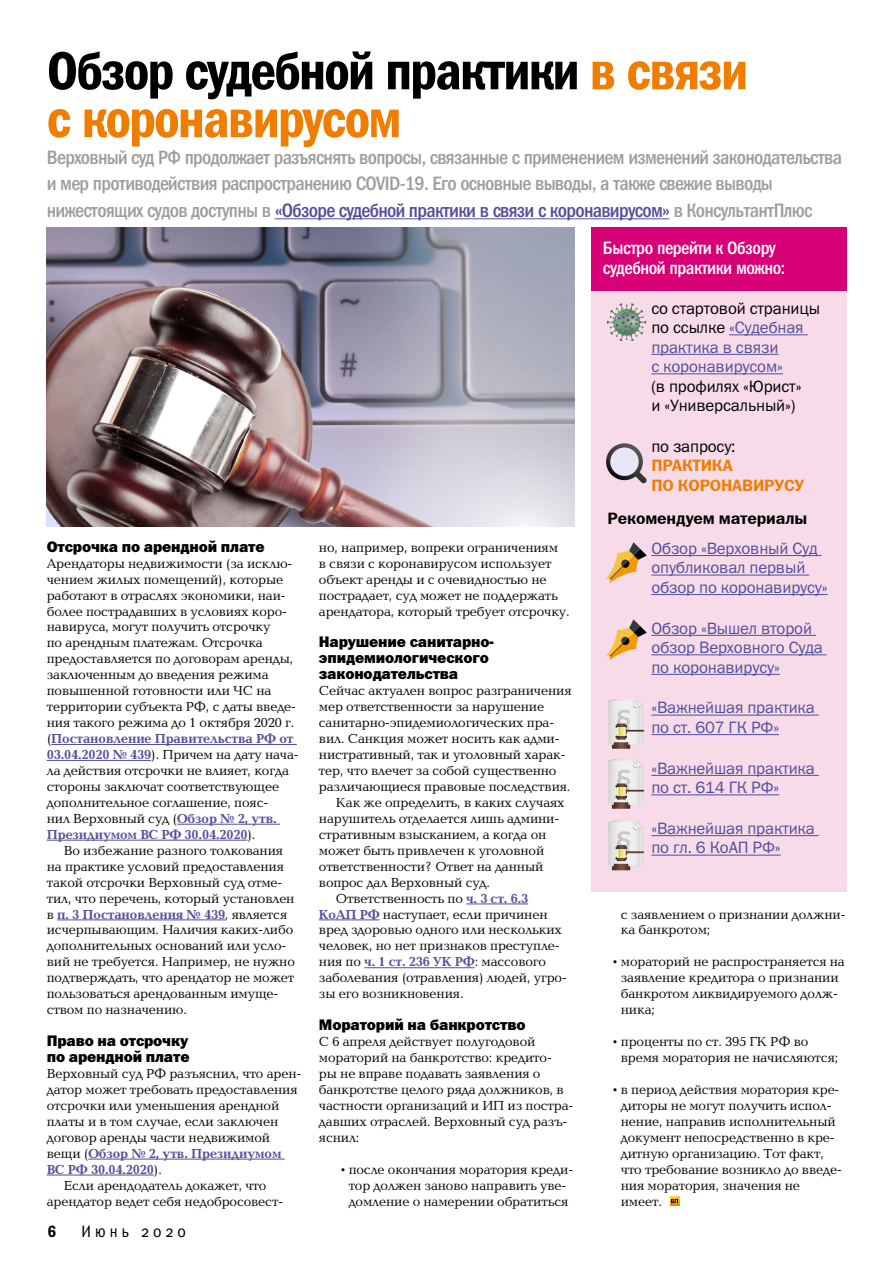
<style>
.page{position:relative;width:893px;height:1263px;background:#fff}
.page>*{position:absolute;margin:0;border:0;box-sizing:border-box;transform-origin:0 0}
.t1{font:54px/47.8px "Franklin Gothic Demi Cond C";letter-spacing:-.035em;color:#000}
.t2{font:19.5px/26.5px "Franklin Gothic Medi Cond C";letter-spacing:-.035em;color:#9d9d9c}
.t3{font:18px/19.5px "Franklin Gothic Medi Cond C";letter-spacing:-.025em;color:#fff}
.t4{font:16.5px/19.5px "Franklin Gothic Book C";letter-spacing:-.01em;color:#524e9c}
.t5{font:16.5px/19.5px "Franklin Gothic Book C";letter-spacing:-.01em;color:#000}
.t6{font:16.5px/19.5px "Franklin Gothic Demi C";letter-spacing:-.01em;color:#ef7d00}
.t7{font:16.5px "Franklin Gothic Demi C";letter-spacing:-.01em;color:#000}
.t8{font:16.5px "Franklin Gothic Book Cond SCC";letter-spacing:.25em;color:#000}
.t9{font:16.5px "Franklin Gothic Demi Cond C";color:#000}
.t10{font:15.3px/15.9px "Franklin Gothic Heavy C";letter-spacing:-.01em;color:#000}
.t11{font:13.5px/15.9px "Baltica C";letter-spacing:-.01em;color:#000}
.t12{font:700 13.5px "Baltica C";letter-spacing:-.01em;color:#524e9c}
.s1{color:#ef7d00}
.s2{color:#524e9c}
.s3{color:#000}
.s4{font-weight:700;color:#524e9c}
.s5{font-weight:400;color:#000}
</style>
<div class="page">
<div style="left:591px;top:248px;width:255px;height:643px;background:#f7dbe8"></div>
<div style="left:591px;top:227px;width:255px;height:63px;background:#d70077"></div>
<hr style="left:729px;top:334px;width:79px;height:1px;background:#524e9c">
<hr style="left:651px;top:354px;width:127px;height:1px;background:#524e9c">
<hr style="left:651px;top:373px;width:132px;height:1px;background:#524e9c">
<svg style="left:606px;top:542px;width:40px;height:41px"></svg>
<svg style="left:607px;top:303px;width:39px;height:38px"></svg>
<svg style="left:606px;top:620px;width:40px;height:40px"></svg>
<svg style="left:608px;top:699px;width:36px;height:50px"></svg>
<svg style="left:608px;top:759px;width:36px;height:50px"></svg>
<svg style="left:608px;top:821px;width:36px;height:49px;background:#d5cec9"></svg>
<hr style="left:651px;top:555px;width:170px;height:1px;background:#524e9c">
<hr style="left:651px;top:575px;width:158px;height:1px;background:#524e9c">
<hr style="left:651px;top:594px;width:177px;height:1px;background:#524e9c">
<hr style="left:651px;top:635px;width:165px;height:1px;background:#524e9c">
<hr style="left:651px;top:654px;width:176px;height:1px;background:#524e9c">
<hr style="left:651px;top:674px;width:129px;height:1px;background:#524e9c">
<hr style="left:651px;top:715px;width:168px;height:1px;background:#524e9c">
<hr style="left:651px;top:734px;width:128px;height:1px;background:#524e9c">
<hr style="left:651px;top:775px;width:168px;height:1px;background:#524e9c">
<hr style="left:651px;top:794px;width:128px;height:1px;background:#524e9c">
<hr style="left:651px;top:835px;width:168px;height:1px;background:#524e9c">
<hr style="left:651px;top:855px;width:130px;height:1px;background:#524e9c">
<svg style="left:606px;top:443px;width:41px;height:40px"></svg>
<hr style="left:51px;top:744px;width:246px;height:1px;background:#524e9c">
<hr style="left:47px;top:760px;width:104px;height:1px;background:#524e9c">
<hr style="left:177px;top:824px;width:103px;height:1px;background:#524e9c">
<hr style="left:47px;top:840px;width:200px;height:1px;background:#524e9c">
<hr style="left:57px;top:919px;width:168px;height:1px;background:#524e9c">
<hr style="left:88px;top:1159px;width:197px;height:1px;background:#524e9c">
<hr style="left:47px;top:1175px;width:107px;height:1px;background:#524e9c">
<hr style="left:275px;top:218px;width:394px;height:1px;background:#524e9c">
<hr style="left:466px;top:903px;width:62px;height:1px;background:#524e9c">
<hr style="left:319px;top:919px;width:61px;height:1px;background:#524e9c">
<hr style="left:364px;top:967px;width:111px;height:1px;background:#524e9c">
<svg style="left:670px;top:1196px;width:9px;height:9px"></svg>
<img style="left:47px;top:227px;width:527px;height:299px">
<h1 class="t1" style="left:47px;top:46px;width:703px">Обзор судебной практики <span class="s1">в связи с коронавирусом</span></h1>
<p class="t2" style="left:47px;top:144px;width:797px">Верховный суд РФ продолжает разъяснять вопросы, связанные с применением изменений законодательства и мер противодействия распространению COVID-19. Его основные выводы, а также свежие выводы нижестоящих судов доступны в <span class="s2">«Обзоре судебной практики в связи с коронавирусом»</span> в КонсультантПлюс</p>
<h3 class="t3" style="left:603px;top:238px;width:184px">Быстро перейти к Обзору судебной практики можно:</h3>
<p class="t4" style="left:651px;top:298px;width:170px"><span class="s3">со стартовой страницы по ссылке</span> «Судебная практика в связи<br>с коронавирусом»</p>
<p class="t5" style="left:651px;top:376px;width:152px">(в профилях «Юрист» и «Универсальный»)</p>
<p class="t5" style="left:651px;top:436px;width:86px">по запросу:</p>
<p class="t6" style="left:651px;top:456px;width:154px">ПРАКТИКА<br>ПО КОРОНАВИРУСУ</p>
<p class="t10" style="left:47px;top:538px;width:219px">Отсрочка по арендной плате</p>
<p class="t11" style="left:47px;top:556px;width:253px">Арендаторы недвижимости (за исклю&shy;чением жилых помещений), которые работают в отраслях экономики, наи&shy;более пострадавших в условиях коро&shy;навируса, могут получить отсрочку<br>по арендным платежам. Отсрочка предоставляется по договорам аренды, заключенным до введения режима повышенной готовности или ЧС на территории субъекта РФ, с даты введе&shy;ния такого режима до 1 октября 2020 г. (<span class="s4">Постановление Правительства РФ от 03.04.2020 № 439</span>). Причем на дату нача&shy;ла действия отсрочки не влияет, когда стороны заключат соответствующее дополнительное соглашение, пояс-<br>нил Верховный cуд (<span class="s4">Обзор № 2, утв.<br>Президиумом ВС РФ 30.04.2020</span>).</p>
<p class="t11" style="left:47px;top:843px;width:250px;text-indent:17px">Во избежание разного толкования на практике условий предоставления такой отсрочки Верховный суд отме&shy;тил, что перечень, который установлен в <span class="s4">п. 3 Постановления № 439</span>, является исчерпывающим. Наличия каких-либо дополнительных оснований или усло&shy;вий не требуется. Например, не нужно подтверждать, что арендатор не может пользоваться арендованным имуще&shy;ством по назначению.</p>
<p class="t10" style="left:47px;top:1032px;width:144px">Право на отсрочку по арендной плате</p>
<p class="t11" style="left:47px;top:1066px;width:256px">Верховный суд РФ разъяснил, что арен-</p>
<p class="t11" style="left:47px;top:1082px;width:252px">датор может требовать предоставления</p>
<p class="t11" style="left:47px;top:1098px;width:234px">отсрочки или уменьшения арендной</p>
<p class="t11" style="left:47px;top:1114px;width:233px">платы и в том случае, если заключен</p>
<p class="t11" style="left:47px;top:1130px;width:225px">договор аренды части недвижимой</p>
<p class="t12" style="left:47px;top:1146px;width:236px"><span class="s5">вещи (</span>Обзор № 2, утв. Президиумом</p>
<p class="t12" style="left:47px;top:1162px;width:117px">ВС РФ 30.04.2020<span class="s5">).</span></p>
<p class="t11" style="left:64px;top:1178px;width:204px">Если арендодатель докажет, что</p>
<p class="t11" style="left:47px;top:1194px;width:238px">арендатор ведет себя недобросовест-</p>
<p class="t9" style="left:48px;top:1222px;width:10px">6</p>
<p class="t8" style="left:82px;top:1223px;width:106px">Июнь 2020</p>
<p class="t11" style="left:319px;top:540px;width:252px">но, например, вопреки ограничениям<br>в связи с коронавирусом использует объект аренды и с очевидностью не пострадает, суд может не поддержать арендатора, который требует отсрочку.</p>
<p class="t10" style="left:319px;top:634px;width:176px">Нарушение санитарно&shy;эпидемиологического законодательства</p>
<p class="t11" style="left:319px;top:683px;width:254px">Сейчас актуален вопрос разграничения</p>
<p class="t11" style="left:319px;top:699px;width:227px">мер ответственности за нарушение</p>
<p class="t11" style="left:319px;top:715px;width:237px">санитарно-эпидемиологических пра-</p>
<p class="t11" style="left:319px;top:731px;width:242px">вил. Санкция может носить как адми-</p>
<p class="t11" style="left:319px;top:747px;width:248px">нистративный, так и уголовный харак-</p>
<p class="t11" style="left:319px;top:763px;width:239px">тер, что влечет за собой существенно</p>
<p class="t11" style="left:319px;top:779px;width:253px">различающиеся правовые последствия.</p>
<p class="t11" style="left:336px;top:795px;width:230px">Как же определить, в каких случаях</p>
<p class="t11" style="left:319px;top:811px;width:242px">нарушитель отделается лишь админи-</p>
<p class="t11" style="left:319px;top:827px;width:229px">стративным взысканием, а когда он</p>
<p class="t11" style="left:319px;top:843px;width:227px">может быть привлечен к уголовной</p>
<p class="t11" style="left:319px;top:859px;width:226px">ответственности? Ответ на данный</p>
<p class="t11" style="left:319px;top:875px;width:173px">вопрос дал Верховный суд.</p>
<p class="t11" style="left:336px;top:891px;width:194px">Ответственность по <span class="s4">ч. 3 ст. 6.3</span></p>
<p class="t11" style="left:319px;top:907px;width:230px"><span class="s4">КоАП РФ</span> наступает, если причинен</p>
<p class="t11" style="left:319px;top:923px;width:245px">вред здоровью одного или нескольких</p>
<p class="t11" style="left:319px;top:938px;width:242px">человек, но нет признаков преступле-</p>
<p class="t11" style="left:319px;top:954px;width:229px">ния по <span class="s4">ч. 1 ст. 236 УК РФ</span>: массового</p>
<p class="t11" style="left:319px;top:970px;width:249px">заболевания (отравления) людей, угро-</p>
<p class="t11" style="left:319px;top:986px;width:146px">зы его возникновения.</p>
<p class="t10" style="left:319px;top:1016px;width:208px">Мораторий на банкротство</p>
<p class="t11" style="left:319px;top:1034px;width:256px">С 6 апреля действует полугодовой мораторий на банкротство: кредито-<br>ры не вправе подавать заявления о банкротстве целого ряда должников, в частности организаций и ИП из постра&shy;давших отраслей. Верховный суд разъ&shy;яснил:</p>
<p class="t11" style="left:338px;top:1162px;width:237px;text-align:center">•после окончания моратория креди&shy;тор должен заново направить уве&shy;домление о намерении обратиться</p>
<p class="t7" style="left:608px;top:509px;width:201px">Рекомендуем материалы</p>
<p class="t4" style="left:651px;top:538px;width:178px">Обзор «Верховный Суд опубликовал первый обзор по коронавирусу»</p>
<p class="t4" style="left:651px;top:618px;width:173px">Обзор «Вышел второй обзор Верховного Суда по коронавирусу»</p>
<p class="t4" style="left:651px;top:698px;width:165px">«Важнейшая практика по ст. 607 ГК РФ»</p>
<p class="t4" style="left:651px;top:758px;width:165px">«Важнейшая практика по ст. 614 ГК РФ»</p>
<p class="t4" style="left:651px;top:818px;width:165px">«Важнейшая практика по гл. 6 КоАП РФ»</p>
<p class="t11" style="left:621px;top:907px;width:226px">с заявлением о признании должни&shy;ка банкротом;</p>
<p class="t11" style="left:621px;top:954px;width:226px;text-indent:-11px">•мораторий не распространяется на заявление кредитора о признании банкротом ликвидируемого долж&shy;ника;</p>
<p class="t11" style="left:621px;top:1034px;width:219px;text-indent:-11px">•проценты по ст. 395 ГК РФ во время моратория не начисляются;</p>
<p class="t11" style="left:621px;top:1082px;width:222px;text-indent:-11px">•в период действия моратория кре&shy;диторы не могут получить испол&shy;нение, направив исполнительный документ непосредственно в кре&shy;дитную организацию. Тот факт, что требование возникло до введе&shy;ния моратория, значения не имеет.</p>
</div>
